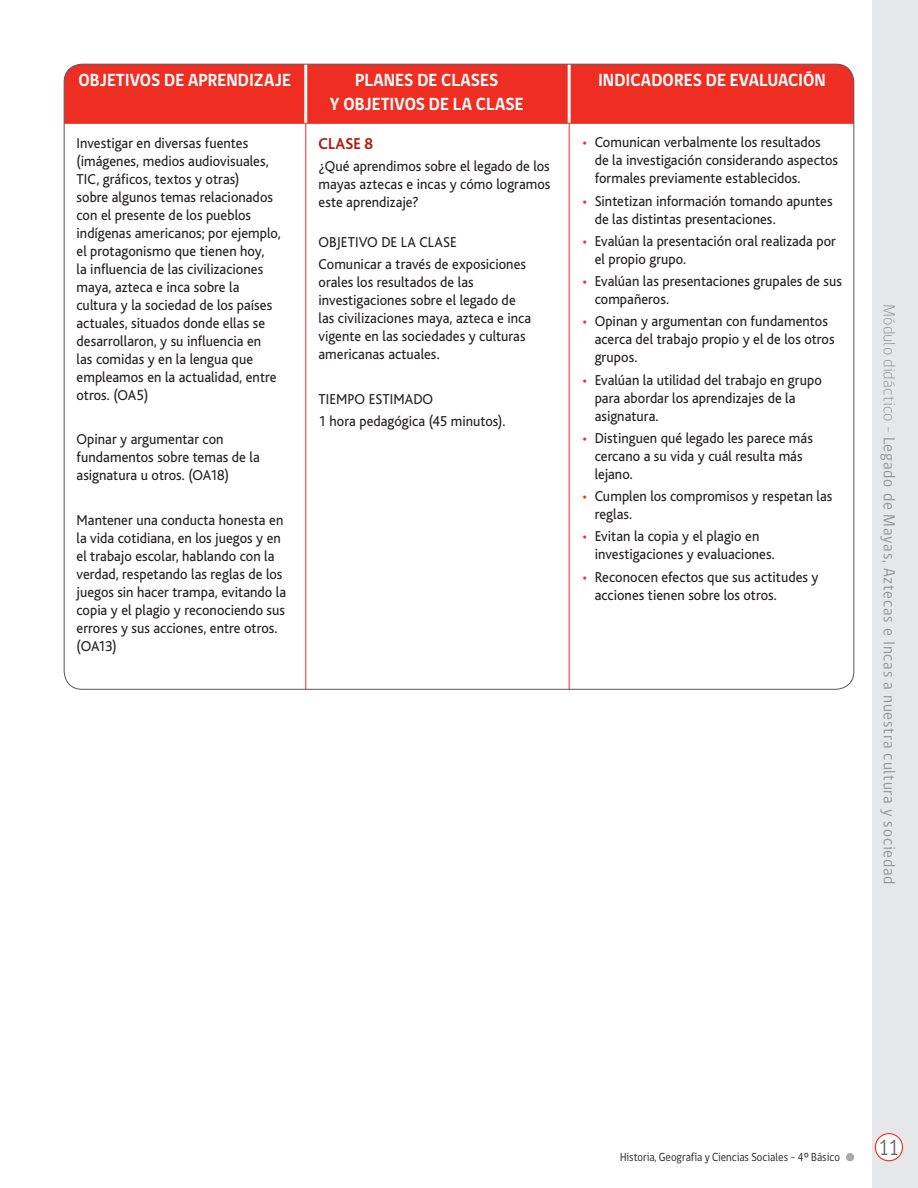
<style>
.page{position:relative;width:918px;height:1188px;background:#fff}
.page>*{position:absolute;margin:0;border:0;box-sizing:border-box;transform-origin:0 0}
.t1{font:22.5px "gob CL";color:#636366;scale:.8 1}
.Cabezales_planificac{font:700 18px "gob CL";color:#fff;scale:.95 1}
.Clase_N{font:700 18px "gob CL";letter-spacing:.005em;color:#fff;scale:.95 1}
.t2{font:16.5px "gob CL";letter-spacing:.05em;color:#939598;scale:.95 1}
.Clase_N-2{font:700 16.5px "Bliss";letter-spacing:.01em;color:#ad1b13;scale:.95 1}
.obj_aprend{font:15px/18px "Bliss";letter-spacing:.005em;color:#231f20;scale:.95 1}
.t3{font:12px "gob CL";color:#231f20;scale:.9 1}
.s1{font-family:"Myriad Pro";color:#ee2e22}
.s2{font-weight:300}
</style>
<div class="page">
<div style="left:846px;top:1153px;width:8px;height:8px;background:#a8a9ad;border-radius:50%"></div>
<div style="left:873px;top:0;width:45px;height:1188px;background:#e6e7e9"></div>
<div style="left:875px;top:1134px;width:28px;height:27px;background:#fff;border-radius:50%"></div>
<div style="left:875px;top:1133px;width:28px;height:28px;border:1px solid #ee2e22;border-radius:50%"></div>
<div style="left:64px;top:64px;width:790px;height:59px;background:#ee2e22"></div>
<hr style="left:64px;top:123px;width:242px;height:1px;background:#ee2e22">
<hr style="left:306px;top:123px;width:263px;height:1px;background:#ee2e22">
<hr style="left:569px;top:123px;width:285px;height:1px;background:#ee2e22">
<hr style="left:305px;top:124px;width:1px;height:565px;background:#ee2e22">
<hr style="left:569px;top:124px;width:1px;height:565px;background:#ee2e22">
<hr style="left:568px;top:64px;width:3px;height:59px;background:#fff">
<hr style="left:304px;top:64px;width:3px;height:59px;background:#fff">
<p class="Cabezales_planificac" style="left:79px;top:67px;width:225px">OBJETIVOS DE APRENDIZAJE</p>
<p class="Clase_N" style="left:355px;top:67px;width:152px">PLANES DE CLASES</p>
<p class="Clase_N" style="left:330px;top:92px;width:206px">Y OBJETIVOS DE LA CLASE</p>
<p class="obj_aprend" style="left:77px;top:134px;width:217px">Investigar en diversas fuentes (imágenes, medios audiovisuales,<br>TIC, gráficos, textos y otras)<br>sobre algunos temas relacionados con el presente de los pueblos indígenas americanos; por ejemplo, el protagonismo que tienen hoy,<br>la influencia de las civilizaciones maya, azteca e inca sobre la cultura y la sociedad de los países actuales, situados donde ellas se desarrollaron, y su influencia en las comidas y en la lengua que empleamos en la actualidad, entre otros. (OA5)</p>
<p class="obj_aprend" style="left:77px;top:430px;width:194px">Opinar y argumentar con fundamentos sobre temas de la asignatura u otros. (OA18)</p>
<p class="obj_aprend" style="left:77px;top:511px;width:222px">Mantener una conducta honesta en la vida cotidiana, en los juegos y en el trabajo escolar, hablando con la verdad, respetando las reglas de los juegos sin hacer trampa, evitando la copia y el plagio y reconociendo sus errores y sus acciones, entre otros. (OA13)</p>
<p class="Clase_N-2" style="left:319px;top:135px;width:59px">CLASE 8</p>
<p class="obj_aprend" style="left:319px;top:157px;width:246px;text-align:justify">¿Qué aprendimos sobre el legado de los mayas aztecas e incas y cómo logramos este aprendizaje?</p>
<p class="obj_aprend" style="left:319px;top:234px;width:147px">OBJETIVO DE LA CLASE</p>
<p class="obj_aprend" style="left:319px;top:256px;width:225px">Comunicar a través de exposiciones orales los resultados de las investigaciones sobre el legado de las civilizaciones maya, azteca e inca vigente en las sociedades y culturas americanas actuales.</p>
<p class="obj_aprend" style="left:319px;top:390px;width:122px">TIEMPO ESTIMADO</p>
<p class="obj_aprend" style="left:319px;top:413px;width:198px">1 hora pedagógica (45 minutos).</p>
<p class="Cabezales_planificac" style="left:598px;top:67px;width:241px">INDICADORES DE EVALUACIÓN</p>
<p class="obj_aprend" style="left:595px;top:134px;width:258px;text-indent:-12px"><span class="s1">•</span> Comunican verbalmente los resultados de la investigación considerando aspectos formales previamente establecidos.</p>
<p class="obj_aprend" style="left:595px;top:192px;width:252px;text-indent:-12px"><span class="s1">•</span> Sintetizan información tomando apuntes de las distintas presentaciones.</p>
<p class="obj_aprend" style="left:595px;top:232px;width:255px;text-indent:-12px"><span class="s1">•</span> Evalúan la presentación oral realizada por el propio grupo.</p>
<p class="obj_aprend" style="left:595px;top:273px;width:262px;text-indent:-12px"><span class="s1">•</span> Evalúan las presentaciones grupales de sus compañeros.</p>
<p class="obj_aprend" style="left:595px;top:313px;width:254px;text-indent:-12px"><span class="s1">•</span> Opinan y argumentan con fundamentos acerca del trabajo propio y el de los otros grupos.</p>
<p class="obj_aprend" style="left:595px;top:371px;width:241px;text-indent:-12px"><span class="s1">•</span> Evalúan la utilidad del trabajo en grupo para abordar los aprendizajes de la asignatura.</p>
<p class="obj_aprend" style="left:595px;top:429px;width:231px;text-indent:-12px"><span class="s1">•</span> Distinguen qué legado les parece más cercano a su vida y cuál resulta más lejano.</p>
<p class="obj_aprend" style="left:595px;top:488px;width:252px;text-indent:-12px"><span class="s1">•</span> Cumplen los compromisos y respetan las reglas.</p>
<p class="obj_aprend" style="left:595px;top:528px;width:191px;text-indent:-12px"><span class="s1">•</span> Evitan la copia y el plagio en investigaciones y evaluaciones.</p>
<p class="obj_aprend" style="left:595px;top:568px;width:237px;text-indent:-12px"><span class="s1">•</span> Reconocen efectos que sus actitudes y acciones tienen sobre los otros.</p>
<p class="t2" style="left:901px;top:304px;width:613px;rotate:90deg"><span class="s2">Módulo didáctico -</span> Legado de Mayas, Aztecas e Incas a nuestra cultura y sociedad</p>
<p class="t3" style="left:620px;top:1149px;width:246px">Historia, Geografía y Ciencias Sociales - 4º Básico</p>
<h1 class="t1" style="left:879px;top:1132px;width:26px">11</h1>
</div>
